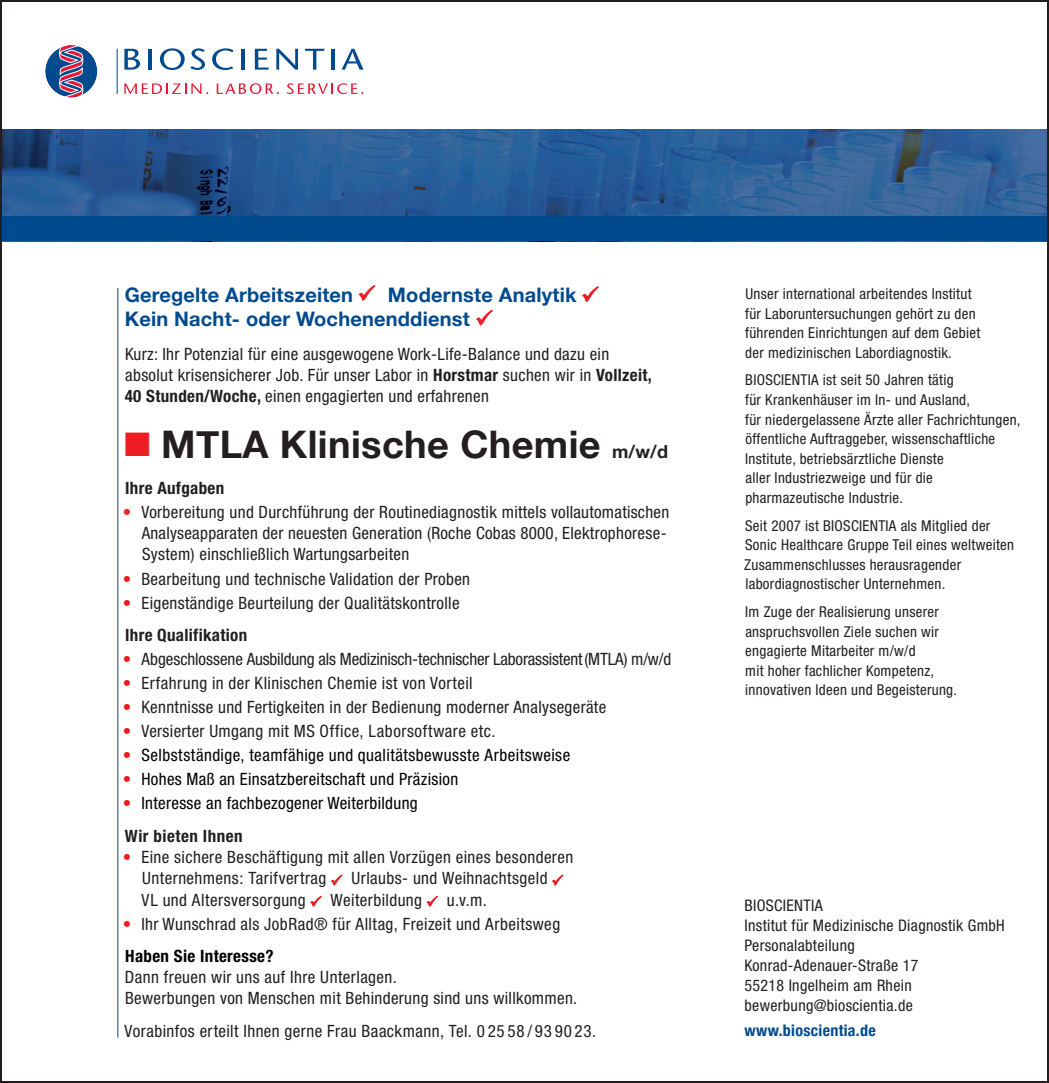
<style>
.page{position:relative;width:1049px;height:1083px;background:#fff}
.page>*{position:absolute;margin:0;border:0;box-sizing:border-box;transform-origin:0 0}
.t1{font:700 38px "Helvetica Neue";letter-spacing:.01em;color:#231f20}
.t2{font:700 20px/24px "Helvetica Neue";letter-spacing:.01em;color:#004a8d}
.t3{font:condensed 17px/21.2px "Helvetica Neue";letter-spacing:.02em;color:#231f20}
.t4{font:condensed 17px/32.6px "Helvetica Neue";letter-spacing:.02em;color:#000001}
.t5{font:condensed 17px "Helvetica Neue";letter-spacing:-.01em;color:#231f20}
.t6{font:700 condensed 17px "Helvetica Neue";letter-spacing:.02em;color:#231f20}
.t7{font:condensed 16px/20px "Helvetica Neue";letter-spacing:.02em;color:#231f20}
.t8{font:700 condensed 16px "Helvetica Neue";letter-spacing:.02em;color:#004a8d}
.t9{font:condensed 15px/19.6px "Helvetica Neue";letter-spacing:.02em;color:#231f20}
.s1{font-weight:700}
.s2{font-size:18px}
.s3{color:#ee1d23}
.s4{font-weight:700;color:#ee1d23}
.s5{font-weight:700;color:#231f20}
.s6{font-weight:700;color:#000001}
</style>
<div class="page">
<img style="left:3px;top:130px;width:1043px;height:87px">
<div style="left:1px;top:217px;width:1046px;height:24px;background:#004a8d"></div>
<svg style="left:331px;top:875px;width:11px;height:11px"></svg>
<svg style="left:552px;top:875px;width:11px;height:11px"></svg>
<svg style="left:310px;top:896px;width:12px;height:11px"></svg>
<svg style="left:426px;top:896px;width:12px;height:11px"></svg>
<svg style="left:124px;top:49px;width:16px;height:21px"></svg>
<hr style="left:149px;top:49px;width:3px;height:21px;background:#004a8d">
<svg style="left:160px;top:48px;width:45px;height:22px"></svg>
<svg style="left:212px;top:48px;width:22px;height:22px"></svg>
<hr style="left:242px;top:49px;width:3px;height:21px;background:#004a8d">
<svg style="left:255px;top:49px;width:14px;height:21px"></svg>
<svg style="left:276px;top:49px;width:22px;height:21px"></svg>
<svg style="left:305px;top:49px;width:19px;height:21px"></svg>
<hr style="left:331px;top:49px;width:4px;height:21px;background:#004a8d">
<svg style="left:342px;top:49px;width:21px;height:21px"></svg>
<svg style="left:124px;top:83px;width:84px;height:11px"></svg>
<svg style="left:217px;top:83px;width:62px;height:11px"></svg>
<svg style="left:287px;top:83px;width:76px;height:11px"></svg>
<svg style="left:45px;top:45px;width:53px;height:52px"></svg>
<hr style="left:117px;top:49px;width:1px;height:45px;background:#004a8d">
<hr style="left:117px;top:288px;width:1px;height:749px;background:#004a8d">
<svg style="left:358px;top:285px;width:17px;height:16px"></svg>
<svg style="left:476px;top:310px;width:17px;height:16px"></svg>
<svg style="left:582px;top:286px;width:17px;height:17px"></svg>
<p class="t2" style="left:125px;top:283px;width:230px">Geregelte Arbeitszeiten</p>
<p class="t2" style="left:125px;top:283px;width:453px;text-indent:263px">Modernste Analytik<br>Kein Nacht- oder Wochenenddienst</p>
<p class="t3" style="left:125px;top:343px;width:529px">Kurz: Ihr Potenzial für eine ausgewogene Work-Life-Balance und dazu ein absolut krisensicherer Job. Für unser Labor in <span class="s1">Horstmar</span> suchen wir in <span class="s1">Vollzeit,<br>40 Stunden/Woche,</span> einen engagierten und erfahrenen</p>
<h1 class="t1" style="left:161px;top:414px;width:508px">MTLA Klinische Chemie <span class="s2">m/w/d</span></h1>
<p class="t6" style="left:125px;top:478px;width:101px">Ihre Aufgaben</p>
<p class="t3" style="left:142px;top:501px;width:529px;text-indent:-19px"><span class="s3">•</span> Vorbereitung und Durchführung der Routinediagnostik mittels vollautomatischen<br>Analyseapparaten der neuesten Generation (Roche Cobas 8000, Elektrophorese-<br>System) einschließlich Wartungsarbeiten</p>
<p class="t3" style="left:123px;top:568px;width:349px"><span class="s3">•</span> Bearbeitung und technische Validation der Proben</p>
<p class="t3" style="left:123px;top:586px;width:338px;line-height:32.6px"><span class="s3">•</span> Eigenständige Beurteilung der Qualitätskontrolle<br><span class="s1">Ihre Qualifikation</span></p>
<p class="t5" style="left:123px;top:649px;width:550px"><span class="s3">•</span> Abgeschlossene Ausbildung als Medizinisch-technischer Laborassistent(MTLA) m/w/d</p>
<p class="t3" style="left:123px;top:672px;width:351px"><span class="s3">•</span> Erfahrung in der Klinischen Chemie ist von Vorteil</p>
<p class="t3" style="left:123px;top:696px;width:485px"><span class="s3">•</span> Kenntnisse und Fertigkeiten in der Bedienung moderner Analysegeräte</p>
<p class="t3" style="left:123px;top:720px;width:374px"><span class="s3">•</span> Versierter Umgang mit MS Office, Laborsoftware etc.</p>
<p class="t4" style="left:123px;top:739px;width:449px"><span class="s3">•</span> Selbstständige, teamfähige und qualitätsbewusste Arbeitsweise</p>
<p class="t4" style="left:123px;top:763px;width:337px"><span class="s4">•</span> Hohes Maß an Einsatzbereitschaft und Präzision</p>
<p class="t4" style="left:123px;top:787px;width:297px"><span class="s4">•</span> Interesse an fachbezogener Weiterbildung<br><span class="s5">Wir bieten Ihnen</span></p>
<p class="t3" style="left:142px;top:846px;width:433px;text-indent:-19px"><span class="s3">•</span> Eine sichere Beschäftigung mit allen Vorzügen eines besonderen<br>Unternehmens: Tarifvertrag</p>
<p class="t3" style="left:351px;top:867px;width:198px">Urlaubs- und Weihnachtsgeld</p>
<p class="t3" style="left:142px;top:889px;width:166px">VL und Altersversorgung</p>
<p class="t3" style="left:331px;top:889px;width:93px">Weiterbildung</p>
<p class="t3" style="left:447px;top:889px;width:41px">u.v.m.</p>
<p class="t3" style="left:123px;top:907px;width:439px;line-height:32.6px"><span class="s3">•</span> Ihr Wunschrad als JobRad® für Alltag, Freizeit und Arbeitsweg<br><span class="s6">Haben Sie Interesse?</span></p>
<p class="t3" style="left:125px;top:966px;width:454px">Dann freuen wir uns auf Ihre Unterlagen.<br>Bewerbungen von Menschen mit Behinderung sind uns willkommen.</p>
<p class="t3" style="left:125px;top:1020px;width:473px">Vorabinfos erteilt Ihnen gerne Frau Baackmann, Tel. 0 25 58 / 93 90 23.</p>
<p class="t9" style="left:745px;top:284px;width:237px">Unser international arbeitendes Institut für Laboruntersuchungen gehört zu den führenden Einrichtungen auf dem Gebiet der medizinischen Labordiagnostik.</p>
<p class="t9" style="left:745px;top:370px;width:277px">BIOSCIENTIA ist seit 50 Jahren tätig<br>für Krankenhäuser im In- und Ausland,<br>für niedergelassene Ärzte aller Fachrichtungen, öffentliche Auftraggeber, wissenschaftliche Institute, betriebsärztliche Dienste<br>aller Industriezweige und für die pharmazeutische Industrie.</p>
<p class="t9" style="left:744px;top:515px;width:271px">Seit 2007 ist BIOSCIENTIA als Mitglied der Sonic Healthcare Gruppe Teil eines weltweiten Zusammenschlusses herausragender labordiagnostischer Unternehmen.</p>
<p class="t9" style="left:745px;top:602px;width:213px">Im Zuge der Realisierung unserer anspruchsvollen Ziele suchen wir engagierte Mitarbeiter m/w/d<br>mit hoher fachlicher Kompetenz, innovativen Ideen und Begeisterung.</p>
<p class="t7" style="left:744px;top:895px;width:262px">BIOSCIENTIA<br>Institut für Medizinische Diagnostik GmbH<br>Personalabteilung<br>Konrad-Adenauer-Straße 17<br>55218 Ingelheim am Rhein bewerbung@bioscientia.de</p>
<p class="t8" style="left:744px;top:1017px;width:133px">www.bioscientia.de</p>
</div>
